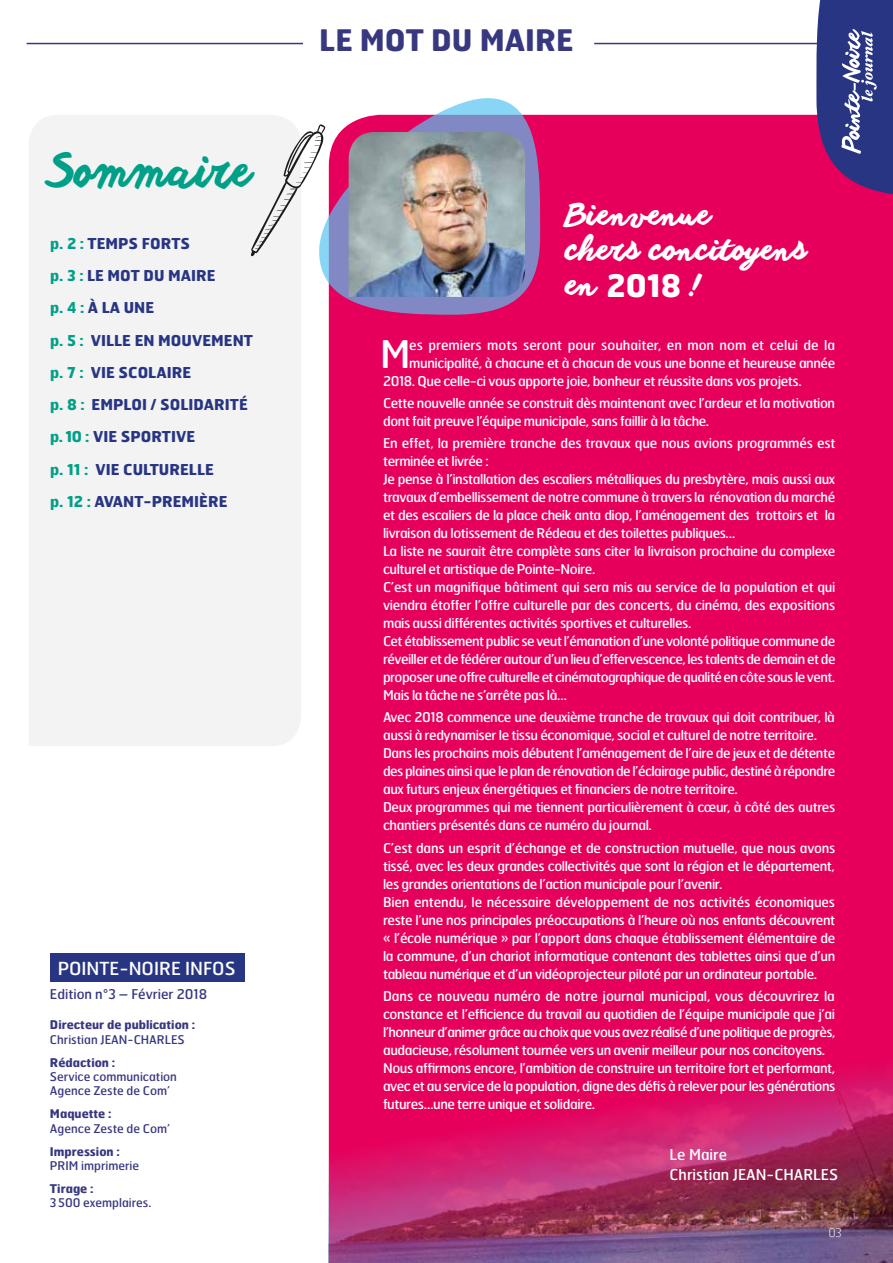
<style>
.page{position:relative;width:893px;height:1263px;background:#fff}
.page>*{position:absolute;margin:0;border:0;box-sizing:border-box;transform-origin:0 0}
.t1{font:47.85px "anothershabby";color:#00a088;scale:.91 1}
.t2{font:38.1px "Hermes";color:#fff}
.t3{font:31.05px/35.1px "anothershabby";color:#fff}
.t4{font:700 31.05px "Hermes";color:#fff}
.t5{font:700 29.7px "Hermes";color:#383880}
.t6{font:18px "Hermes";color:#fff}
.t7{font:700 15px/32.2px "Hermes";color:#283583}
.t8{font:15px/19.5px "Hermes";color:#fff}
.t9{font:13.5px/18px "Hermes";letter-spacing:-.03em;color:#fff}
.t10{font:13.5px "Hermes";color:#fff}
.t11{font:13.5px "Hermes";color:#383880}
.t12{font:12px/14.4px "Hermes";color:#383880}
.t13{font:700 12px "Hermes";color:#383880}
.t14{font:100 12px "Hermes";color:#fff}
.s1{color:#00a088}
.s2{font-family:"anothershabby";font-weight:400}
</style>
<div class="page">
<hr style="left:0;top:0;width:1px;height:1263px;background:#283583">
<svg style="left:0;top:646px;width:1px;height:103px"></svg>
<hr style="left:594px;top:43px;width:277px;height:1px;background:#383880">
<hr style="left:27px;top:43px;width:276px;height:1px;background:#383880">
<div style="left:329px;top:115px;width:564px;height:903px;background:#e6005c"></div>
<svg style="left:319px;top:98px;width:223px;height:217px"></svg>
<img style="left:349px;top:132px;width:176px;height:165px">
<img style="left:329px;top:1018px;width:564px;height:245px">
<div style="left:29px;top:115px;width:272px;height:631px;background:#f3f3f3"></div>
<div style="left:50px;top:954px;width:195px;height:28px;background:#283583"></div>
<svg style="left:250px;top:124px;width:76px;height:132px"></svg>
<svg style="left:813px;top:0;width:80px;height:196px;background:#54438b"></svg>
<h1 class="t1" style="left:47px;top:143px;width:226px">Sommaire</h1>
<p class="t7" style="left:50px;top:227px;width:205px"><span class="s1">p. 2 :</span> TEMPS FORTS<br><span class="s1">p. 3 :</span> LE MOT DU MAIRE<br><span class="s1">p. 4 :</span> À LA UNE<br><span class="s1">p. 5 :</span> VILLE EN MOUVEMENT <span class="s1">p. 7 :</span> VIE SCOLAIRE<br><span class="s1">p. 8 :</span> EMPLOI / SOLIDARITÉ <span class="s1">p. 10 :</span> VIE SPORTIVE<br><span class="s1">p. 11 :</span> VIE CULTURELLE<br><span class="s1">p. 12 :</span> AVANT-PREMIÈRE</p>
<h3 class="t6" style="left:58px;top:957px;width:179px">POINTE-NOIRE INFOS</h3>
<p class="t11" style="left:50px;top:985px;width:159px">Edition n°3 – Février 2018</p>
<p class="t13" style="left:50px;top:1017px;width:147px">Directeur de publication :</p>
<p class="t12" style="left:50px;top:1032px;width:136px">Christian JEAN-CHARLES</p>
<p class="t13" style="left:50px;top:1054px;width:67px">Rédaction :</p>
<p class="t12" style="left:50px;top:1069px;width:129px">Service communication<br>Agence Zeste de Com’</p>
<p class="t13" style="left:50px;top:1106px;width:63px">Maquette :</p>
<p class="t12" style="left:50px;top:1121px;width:122px">Agence Zeste de Com’</p>
<p class="t13" style="left:50px;top:1143px;width:72px">Impression :</p>
<p class="t12" style="left:50px;top:1158px;width:91px">PRIM imprimerie</p>
<p class="t13" style="left:50px;top:1181px;width:45px">Tirage :</p>
<p class="t12" style="left:50px;top:1195px;width:103px">3500 exemplaires.</p>
<h3 class="t5" style="left:319px;top:21px;width:256px">LE MOT DU MAIRE</h3>
<h3 class="t3" style="left:565px;top:196px;width:243px">Bienvenue<br>chers concitoyens</h3>
<h3 class="t4" style="left:565px;top:265px;width:138px"><span class="s2">en</span> 2018 <span class="s2">!</span></h3>
<h2 class="t2" style="left:380px;top:329px;width:32px">M</h2>
<p class="t10" style="left:409px;top:336px;width:427px">es premiers mots seront pour souhaiter, en mon nom et celui de la</p>
<p class="t9" style="left:409px;top:353px;width:427px">municipalité, à chacune et à chacun de vous une bonne et heureuse année</p>
<p class="t9" style="left:383px;top:371px;width:420px">2018. Que celle-ci vous apporte joie, bonheur et réussite dans vos projets.</p>
<p class="t9" style="left:383px;top:393px;width:454px">Cette nouvelle année se construit dès maintenant avec l’ardeur et la motivation dont fait preuve l’équipe municipale, sans faillir à la tâche.</p>
<p class="t9" style="left:383px;top:434px;width:454px">En effet, la première tranche des travaux que nous avions programmés est terminée et livrée :<br>Je pense à l’installation des escaliers métalliques du presbytère, mais aussi aux travaux d’embellissement de notre commune à travers la rénovation du marché et des escaliers de la place cheik anta diop, l’aménagement des trottoirs et la livraison du lotissement de Rédeau et des toilettes publiques…<br>La liste ne saurait être complète sans citer la livraison prochaine du complexe culturel et artistique de Pointe-Noire.<br>C’est un magnifique bâtiment qui sera mis au service de la population et qui viendra étoffer l’offre culturelle par des concerts, du cinéma, des expositions mais aussi différentes activités sportives et culturelles.<br>Cet établissement public se veut l’émanation d’une volonté politique commune de réveiller et de fédérer autour d’un lieu d’effervescence, les talents de demain et de proposer une offre culturelle et cinématographique de qualité en côte sous le vent.<br>Mais la tâche ne s’arrête pas là…</p>
<p class="t9" style="left:383px;top:708px;width:454px">Avec 2018 commence une deuxième tranche de travaux qui doit contribuer, là aussi à redynamiser le tissu économique, social et culturel de notre territoire.<br>Dans les prochains mois débutent l’aménagement de l’aire de jeux et de détente des plaines ainsi que le plan de rénovation de l’éclairage public, destiné à répondre aux futurs enjeux énergétiques et financiers de notre territoire.<br>Deux programmes qui me tiennent particulièrement à cœur, à côté des autres chantiers présentés dans ce numéro du journal.</p>
<p class="t9" style="left:383px;top:838px;width:454px">C’est dans un esprit d’échange et de construction mutuelle, que nous avons tissé, avec les deux grandes collectivités que sont la région et le département, les grandes orientations de l’action municipale pour l’avenir.<br>Bien entendu, le nécessaire développement de nos activités économiques reste l’une nos principales préoccupations à l’heure où nos enfants découvrent « l’école numérique » par l’apport dans chaque établissement élémentaire de la commune, d’un chariot informatique contenant des tablettes ainsi que d’un tableau numérique et d’un vidéoprojecteur piloté par un ordinateur portable.</p>
<p class="t9" style="left:383px;top:986px;width:454px">Dans ce nouveau numéro de notre journal municipal, vous découvrirez la constance et l’efficience du travail au quotidien de l’équipe municipale que j’ai l’honneur d’animer grâce au choix que vous avez réalisé d’une politique de progrès, audacieuse, résolument tournée vers un avenir meilleur pour nos concitoyens.<br>Nous affirmons encore, l’ambition de construire un territoire fort et performant, avec et au service de la population, digne des défis à relever pour les générations futures…une terre unique et solidaire.</p>
<p class="t8" style="left:670px;top:1144px;width:170px">Le Maire<br>Christian JEAN-CHARLES</p>
<p class="t14" style="left:829px;top:1225px;width:15px">03</p>
</div>
